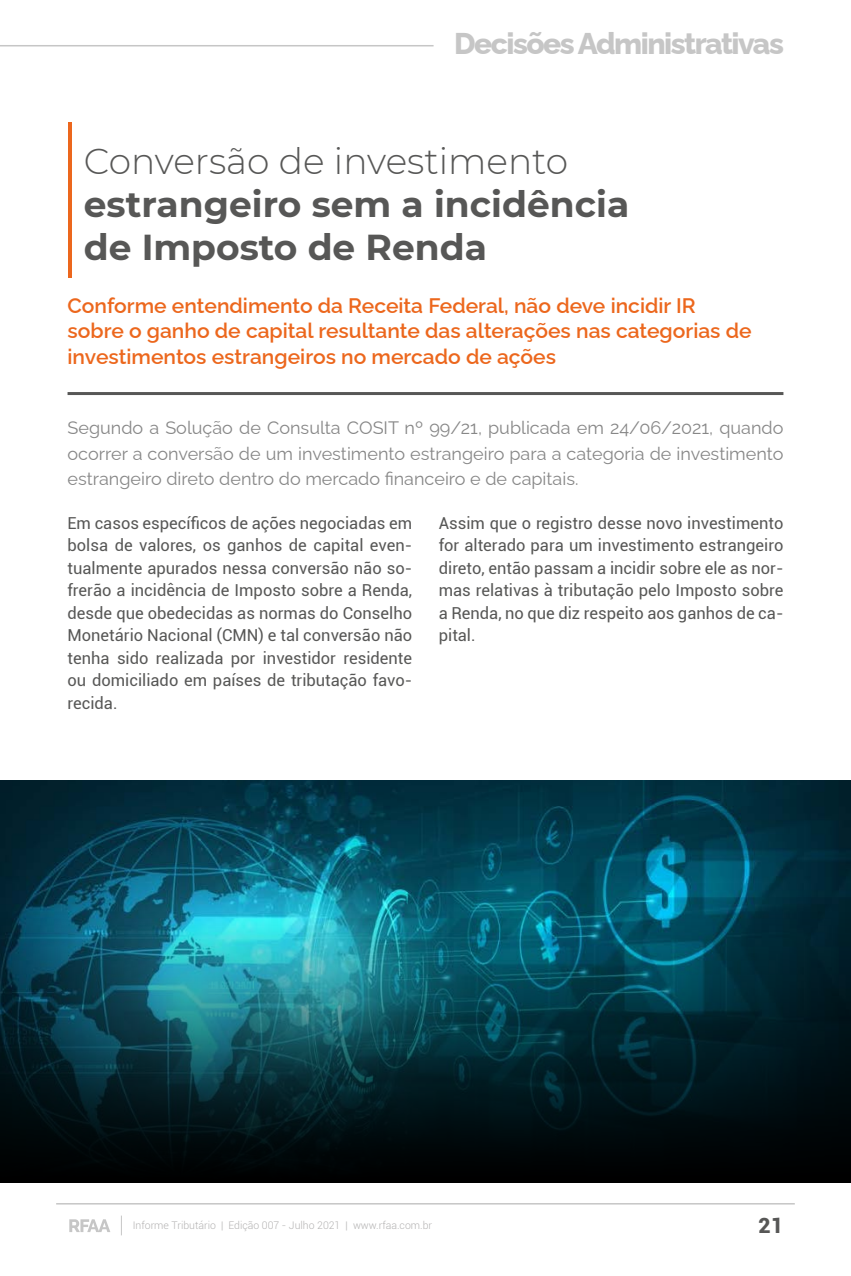
<style>
.page{position:relative;width:851px;height:1276px;background:#fff}
.page>*{position:absolute;margin:0;border:0;box-sizing:border-box;transform-origin:0 0}
.t1{font:700 36px/43.2px "Montserrat";color:#575756}
.t2{font:300 36px "Montserrat";color:#575756}
.t3{font:800 30px "Raleway";letter-spacing:-.05em;color:#c6c6c6}
.t4{font:600 21px/25.2px "Raleway";color:#ec671d}
.t5{font:900 21px "Roboto";color:#575756}
.t6{font:18px/25.5px "Raleway";color:#878787;text-align:justify}
.t7{font:16.5px/22.5px "Roboto";color:#575756;text-align:justify}
.t8{font:300 10.5px "Roboto";color:#b3b2b2}
</style>
<div class="page">
<hr style="left:68px;top:392px;width:715px;height:3px;background:#575756">
<img style="left:0;top:780px;width:850px;height:132px">
<hr style="left:69px;top:122px;width:3px;height:156px;background:#ec671d">
<svg style="left:0;top:912px;width:850px;height:270px;background:#083640"></svg>
<svg style="left:121px;top:1215px;width:1px;height:20px"></svg>
<hr style="left:56px;top:1203px;width:738px;height:1px;background:#c6c6c6">
<svg style="left:69px;top:1219px;width:41px;height:13px"></svg>
<hr style="left:0;top:45px;width:433px;height:1px;background:#c6c6c6">
<h2 class="t3" style="left:454px;top:19px;width:331px">Decisões Administrativas</h2>
<h1 class="t2" style="left:84px;top:136px;width:486px">Conversão de investimento</h1>
<h1 class="t1" style="left:84px;top:181px;width:547px">estrangeiro sem a incidência de Imposto de Renda</h1>
<p class="t4" style="left:68px;top:291px;width:685px">Conforme entendimento da Receita Federal, não deve incidir IR sobre o ganho de capital resultante das alterações nas categorias de investimentos estrangeiros no mercado de ações</p>
<p class="t6" style="left:68px;top:413px;width:717px">Segundo a Solução de Consulta COSIT nº 99/21, publicada em 24/06/2021, quando ocorrer a conversão de um investimento estrangeiro para a categoria de investimento estrangeiro direto dentro do mercado financeiro e de capitais.</p>
<p class="t7" style="left:68px;top:511px;width:346px">Em casos específicos de ações negociadas em bolsa de valores, os ganhos de capital even&shy;tualmente apurados nessa conversão não so&shy;frerão a incidência de Imposto sobre a Renda, desde que obedecidas as normas do Conselho Monetário Nacional (CMN) e tal conversão não tenha sido realizada por investidor residente ou domiciliado em países de tributação favo&shy;recida.</p>
<p class="t7" style="left:438px;top:511px;width:346px">Assim que o registro desse novo investimento for alterado para um investimento estrangeiro direto, então passam a incidir sobre ele as nor&shy;mas relativas à tributação pelo Imposto sobre a Renda, no que diz respeito aos ganhos de ca&shy;pital.</p>
<p class="t8" style="left:133px;top:1218px;width:301px">Informe Tributário | Edição 007 - Julho 2021 | www.rfaa.com.br</p>
<p class="t5" style="left:758px;top:1211px;width:26px">21</p>
</div>
